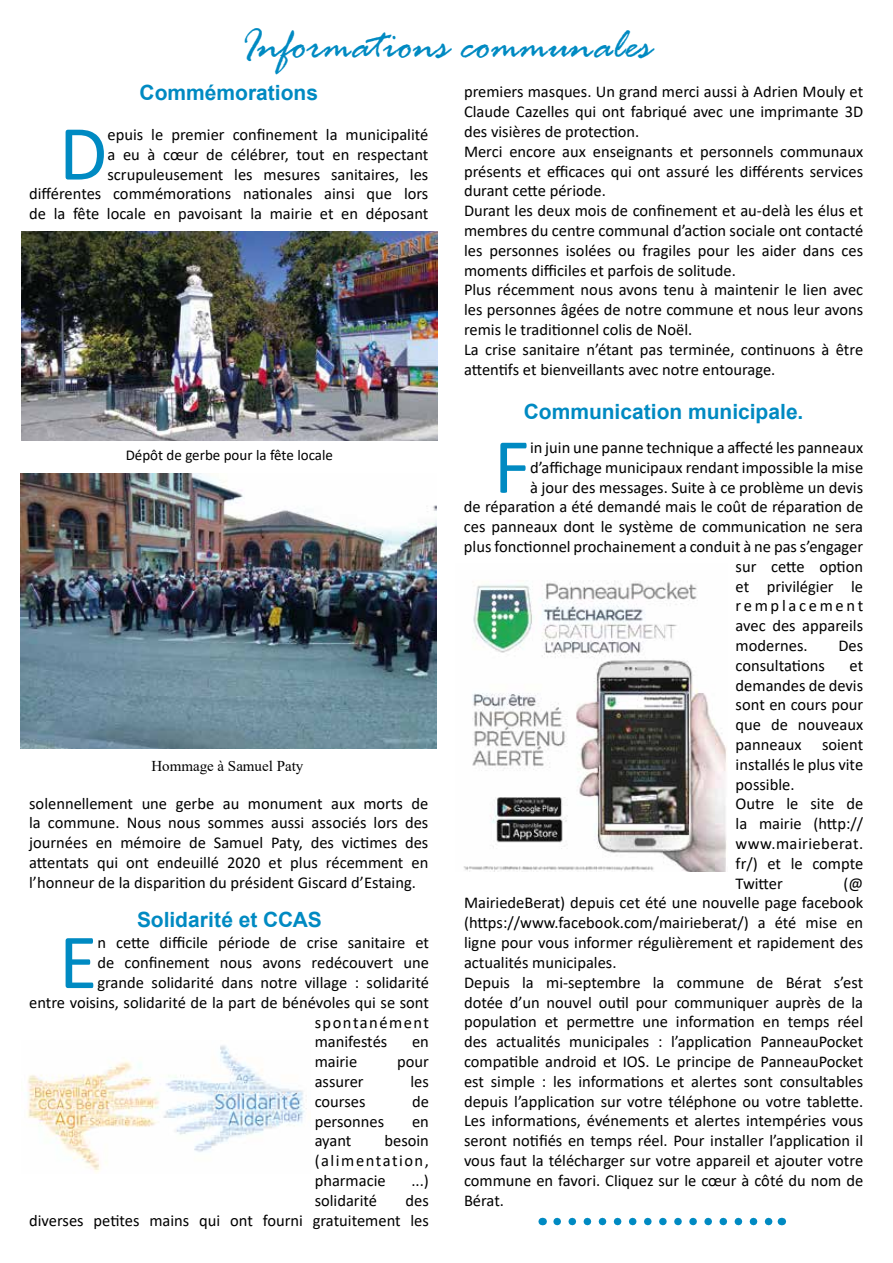
<style>
.page{position:relative;width:893px;height:1263px;background:#fff}
.page>*{position:absolute;margin:0;border:0;box-sizing:border-box;transform-origin:0 0}
.t1{font:78.9px "Calibri";color:#008ac2}
.t2{font:italic 45px "Rage";color:#008ac2}
.t3{font:700 21px "Arial";color:#008ac2}
.t4{font:16.5px/19.8px "Calibri";color:#000}
.t5{font:16.5px "Calibri";letter-spacing:.165em;color:#000}
.t6{font:16.5px "Calibri";letter-spacing:.09em;color:#000}
.t7{font:15px "Calibri";color:#000}
.t8{font:15px "Times New Roman";color:#000}
</style>
<div class="page">
<svg style="left:557px;top:1218px;width:216px;height:7px"></svg>
<img style="left:20px;top:473px;width:417px;height:275px">
<img style="left:21px;top:231px;width:416px;height:209px">
<img style="left:463px;top:580px;width:264px;height:292px">
<img style="left:27px;top:1045px;width:280px;height:127px">
<h2 class="t2" style="left:241px;top:21px;width:412px">Informations communales</h2>
<p class="t3" style="left:140px;top:78px;width:180px">Commémorations</p>
<p class="t4" style="left:464px;top:82px;width:401px">premiers masques. Un grand merci aussi à Adrien Mouly et Claude Cazelles qui ont fabriqué avec une imprimante 3D des visières de protection.<br>Merci encore aux enseignants et personnels communaux présents et efficaces qui ont assuré les différents services durant cette période.<br>Durant les deux mois de confinement et au-delà les élus et membres du centre communal d’action sociale ont contacté les personnes isolées ou fragiles pour les aider dans ces moments difficiles et parfois de solitude.<br>Plus récemment nous avons tenu à maintenir le lien avec les personnes âgées de notre commune et nous leur avons remis le traditionnel colis de Noël.<br>La crise sanitaire n’étant pas terminée, continuons à être attentifs et bienveillants avec notre entourage.</p>
<p class="t4" style="left:29px;top:124px;width:401px;text-align:right">epuis le premier confinement la municipalité<br>a eu à cœur de célébrer, tout en respectant scrupuleusement les mesures sanitaires, les<br>différentes commémorations nationales ainsi que lors de la fête locale en pavoisant la mairie et en déposant</p>
<h1 class="t1" style="left:59px;top:99px;width:50px">D</h1>
<p class="t7" style="left:126px;top:445px;width:209px">Dépôt de gerbe pour la fête locale</p>
<p class="t8" style="left:151px;top:755px;width:154px">Hommage à Samuel Paty</p>
<p class="t4" style="left:29px;top:793px;width:401px;text-align:justify">solennellement une gerbe au monument aux morts de la commune. Nous nous sommes aussi associés lors des journées en mémoire de Samuel Paty, des victimes des attentats qui ont endeuillé 2020 et plus récemment en l’honneur de la disparition du président Giscard d’Estaing.</p>
<p class="t3" style="left:137px;top:905px;width:186px">Solidarité et CCAS</p>
<h1 class="t1" style="left:59px;top:907px;width:40px">E</h1>
<p class="t4" style="left:97px;top:933px;width:333px">n cette difficile période de crise sanitaire et</p>
<p class="t4" style="left:97px;top:952px;width:333px">de confinement nous avons redécouvert une</p>
<p class="t4" style="left:97px;top:972px;width:333px">grande solidarité dans notre village : solidarité</p>
<p class="t4" style="left:29px;top:992px;width:401px">entre voisins, solidarité de la part de bénévoles qui se sont</p>
<p class="t6" style="left:315px;top:1011px;width:116px">spontanément</p>
<p class="t4" style="left:315px;top:1032px;width:74px">manifestés</p>
<p class="t4" style="left:412px;top:1032px;width:18px">en</p>
<p class="t4" style="left:315px;top:1051px;width:44px">mairie</p>
<p class="t4" style="left:397px;top:1051px;width:33px">pour</p>
<p class="t4" style="left:315px;top:1071px;width:50px">assurer</p>
<p class="t4" style="left:411px;top:1071px;width:20px">les</p>
<p class="t4" style="left:315px;top:1091px;width:52px">courses</p>
<p class="t4" style="left:412px;top:1091px;width:18px">de</p>
<p class="t4" style="left:315px;top:1111px;width:71px">personnes</p>
<p class="t4" style="left:412px;top:1111px;width:18px">en</p>
<p class="t4" style="left:315px;top:1131px;width:38px">ayant</p>
<p class="t4" style="left:315px;top:1131px;width:116px;text-align:justify;text-indent:70px">besoin (alimentation, pharmacie</p>
<p class="t4" style="left:411px;top:1170px;width:19px">...)</p>
<p class="t4" style="left:315px;top:1190px;width:64px">solidarité</p>
<p class="t4" style="left:29px;top:1190px;width:401px;text-align:right">des<br>diverses petites mains qui ont fourni gratuitement les</p>
<p class="t3" style="left:524px;top:397px;width:281px">Communication municipale.</p>
<h1 class="t1" style="left:494px;top:412px;width:38px">F</h1>
<p class="t4" style="left:530px;top:437px;width:335px">in juin une panne technique a affecté les panneaux</p>
<p class="t4" style="left:530px;top:457px;width:335px">d’affichage municipaux rendant impossible la mise</p>
<p class="t4" style="left:530px;top:477px;width:335px">à jour des messages. Suite à ce problème un devis</p>
<p class="t4" style="left:464px;top:497px;width:401px">de réparation a été demandé mais le coût de réparation de</p>
<p class="t4" style="left:464px;top:516px;width:401px">ces panneaux dont le système de communication ne sera</p>
<p class="t4" style="left:464px;top:536px;width:401px">plus fonctionnel prochainement a conduit à ne pas s’engager</p>
<p class="t4" style="left:736px;top:556px;width:129px">sur cette option</p>
<p class="t4" style="left:736px;top:576px;width:129px">et privilégier le</p>
<p class="t5" style="left:736px;top:594px;width:129px">remplacement</p>
<p class="t4" style="left:736px;top:615px;width:129px">avec des appareils</p>
<p class="t4" style="left:736px;top:635px;width:74px">modernes.</p>
<p class="t4" style="left:838px;top:635px;width:26px">Des</p>
<p class="t4" style="left:736px;top:655px;width:91px">consultations</p>
<p class="t4" style="left:736px;top:655px;width:129px;text-indent:114px">et demandes de devis sont en cours pour que de nouveaux panneaux soient installés le plus vite possible.<br>Outre le site de la mairie (http:// www.mairieberat. fr/) et le compte<br>Twitter</p>
<p class="t4" style="left:464px;top:873px;width:401px;text-indent:379px">(@ MairiedeBerat) depuis cet été une nouvelle page facebook (https://www.facebook.com/mairieberat/) a été mise en ligne pour vous informer régulièrement et rapidement des actualités municipales.<br>Depuis la mi-septembre la commune de Bérat s’est dotée d’un nouvel outil pour communiquer auprès de la population et permettre une information en temps réel des actualités municipales : l’application PanneauPocket compatible android et IOS. Le principe de PanneauPocket est simple : les informations et alertes sont consultables depuis l’application sur votre téléphone ou votre tablette.<br>Les informations, événements et alertes intempéries vous seront notifiés en temps réel. Pour installer l’application il vous faut la télécharger sur votre appareil et ajouter votre commune en favori. Cliquez sur le cœur à côté du nom de Bérat.</p>
</div>
